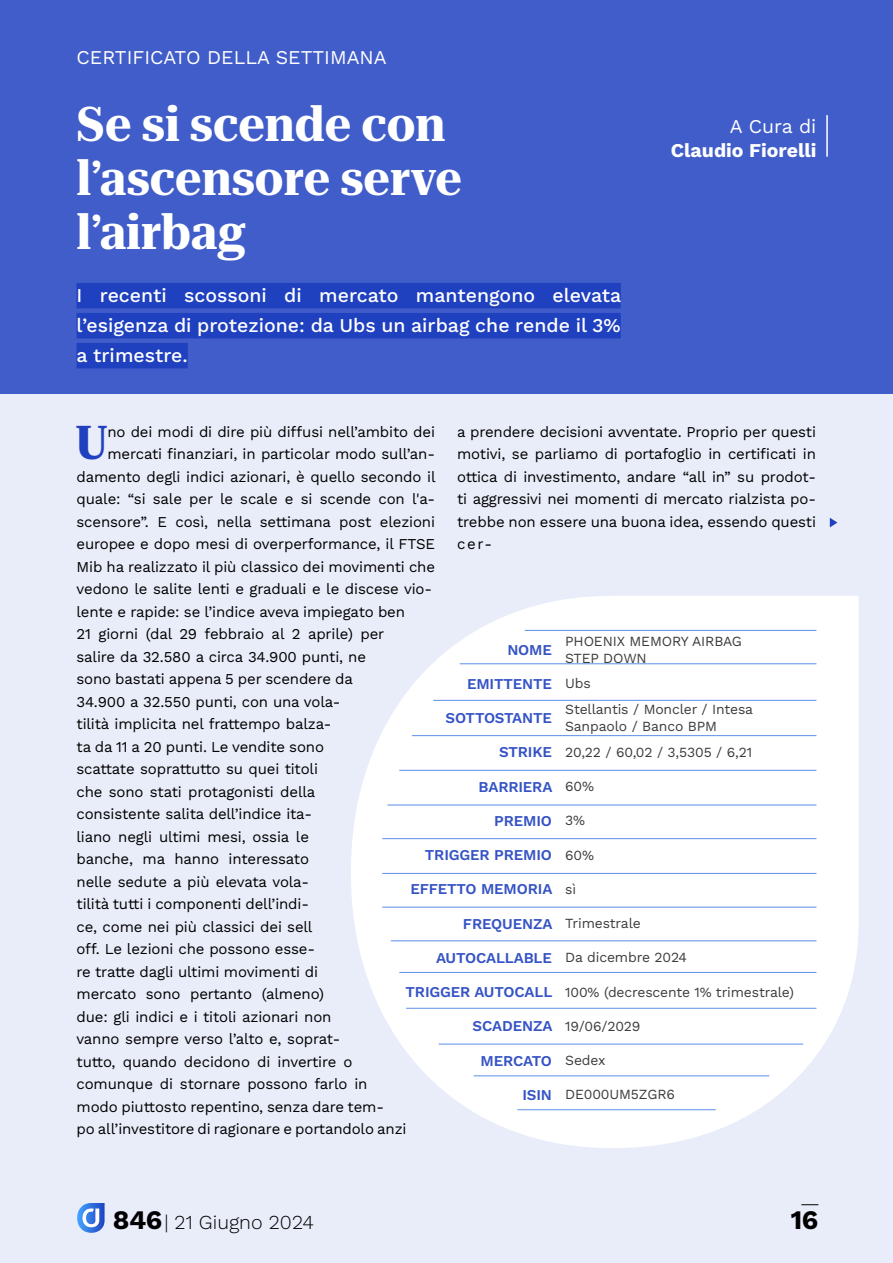
<style>
.page{position:relative;width:893px;height:1263px;background:#fff}
.page>*{position:absolute;margin:0;border:0;box-sizing:border-box;transform-origin:0 0}
.t1{font:700 semi-condensed 48px/54px "Roboto Serif 120 pt";color:#fff}
.t2{font:700 semi-condensed 46.65px "Roboto Serif 120 pt";color:#1f40bf}
.t3{font:700 26.7px "Work Sans";color:#000}
.t4{font:300 19.8px "Work Sans";color:#000}
.t5{font:500 19.5px/30px "Work Sans";color:#fff;text-align:justify}
.t6{font:19.5px "Work Sans";color:#fff}
.t7{font:700 19.5px "Work Sans";color:#fff}
.t8{font:15px/22.5px "Work Sans";letter-spacing:-.01em;color:#000;text-align:justify}
.t9{font:600 15px "Work Sans";letter-spacing:-.01em;color:#3553c5}
.t10{font:13.95px/16.8px "Work Sans";letter-spacing:-.01em;color:#3c3c3b}
.s1{font-weight:400;font-size:13.95px;color:#3c3c3b}
.s2{font-weight:600;font-size:15px;color:#3553c5}
.s3{font-weight:700;font-size:26.7px}
</style>
<div class="page">
<div style="left:0;top:393px;width:893px;height:870px;background:#e9ecf9"></div>
<svg style="left:77px;top:1203px;width:28px;height:30px"></svg>
<svg style="left:801px;top:1204px;width:17px;height:1px"></svg>
<div style="left:0;top:0;width:893px;height:393px;background:#415dc9"></div>
<div style="left:77px;top:283px;width:544px;height:25px;background:#1f40bf"></div>
<div style="left:77px;top:313px;width:544px;height:25px;background:#1f40bf"></div>
<div style="left:77px;top:343px;width:111px;height:25px;background:#1f40bf"></div>
<hr style="left:826px;top:115px;width:2px;height:42px;background:#fff">
<svg style="left:351px;top:596px;width:507px;height:552px;fill:#fff"></svg>
<hr style="left:460px;top:663px;width:356px;height:1px;background:#5a8ee6">
<hr style="left:525px;top:630px;width:291px;height:1px;background:#5a8ee6">
<hr style="left:433px;top:700px;width:383px;height:1px;background:#5a8ee6">
<hr style="left:412px;top:735px;width:404px;height:1px;background:#5a8ee6">
<hr style="left:399px;top:770px;width:417px;height:1px;background:#5a8ee6">
<hr style="left:387px;top:805px;width:429px;height:1px;background:#5a8ee6">
<hr style="left:382px;top:838px;width:434px;height:1px;background:#5a8ee6">
<hr style="left:382px;top:873px;width:434px;height:1px;background:#5a8ee6">
<hr style="left:382px;top:907px;width:434px;height:1px;background:#5a8ee6">
<hr style="left:391px;top:940px;width:425px;height:1px;background:#5a8ee6">
<hr style="left:399px;top:972px;width:417px;height:1px;background:#5a8ee6">
<hr style="left:439px;top:1044px;width:364px;height:1px;background:#5a8ee6">
<hr style="left:474px;top:1075px;width:295px;height:1px;background:#5a8ee6">
<hr style="left:517px;top:1109px;width:199px;height:1px;background:#5a8ee6">
<svg style="left:830px;top:518px;width:7px;height:9px"></svg>
<hr style="left:406px;top:1008px;width:410px;height:1px;background:#5a8ee6">
<h3 class="t6" style="left:77px;top:43px;width:312px">CERTIFICATO DELLA SETTIMANA</h3>
<h1 class="t1" style="left:77px;top:94px;width:387px">Se si scende con l’ascensore serve l’airbag</h1>
<h3 class="t5" style="left:77px;top:279px;width:546px">I recenti scossoni di mercato mantengono elevata l’esigenza di protezione: da Ubs un airbag che rende il 3% a trimestre.</h3>
<h3 class="t6" style="left:730px;top:112px;width:88px">A Cura di</h3>
<h3 class="t7" style="left:671px;top:135px;width:147px">Claudio Fiorelli</h3>
<h2 class="t2" style="left:75px;top:404px;width:34px">U</h2>
<p class="t8" style="left:107px;top:420px;width:329px">no dei modi di dire più diffusi nell’ambito dei</p>
<p class="t8" style="left:457px;top:420px;width:360px">a prendere decisioni avventate. Proprio per questi motivi, se parliamo di portafoglio in certificati in ottica di investimento, andare “all in” su prodot&shy;ti aggressivi nei momenti di mercato rialzista po&shy;trebbe non essere una buona idea, essendo questi cer-</p>
<p class="t8" style="left:107px;top:442px;width:329px">mercati finanziari, in particolar modo sull’an-</p>
<p class="t8" style="left:77px;top:465px;width:361px">damento degli indici azionari, è quello secondo il</p>
<p class="t8" style="left:77px;top:487px;width:360px">quale: “si sale per le scale e si scende con l'a-</p>
<p class="t8" style="left:77px;top:510px;width:360px">scensore”. E così, nella settimana post elezioni</p>
<p class="t8" style="left:77px;top:532px;width:360px">europee e dopo mesi di overperformance, il FTSE</p>
<p class="t8" style="left:77px;top:555px;width:360px">Mib ha realizzato il più classico dei movimenti che</p>
<p class="t8" style="left:77px;top:577px;width:357px">vedono le salite lenti e graduali e le discese vio-</p>
<p class="t8" style="left:77px;top:600px;width:330px">lente e rapide: se l’indice aveva impiegato ben</p>
<p class="t8" style="left:77px;top:622px;width:309px">21 giorni (dal 29 febbraio al 2 aprile) per</p>
<p class="t8" style="left:77px;top:645px;width:291px">salire da 32.580 a circa 34.900 punti, ne</p>
<p class="t8" style="left:77px;top:667px;width:278px">sono bastati appena 5 per scendere da</p>
<p class="t8" style="left:77px;top:690px;width:266px">34.900 a 32.550 punti, con una vola-</p>
<p class="t8" style="left:77px;top:712px;width:257px">tilità implicita nel frattempo balza-</p>
<p class="t8" style="left:77px;top:735px;width:249px">ta da 11 a 20 punti. Le vendite sono</p>
<p class="t8" style="left:77px;top:757px;width:243px">scattate soprattutto su quei titoli</p>
<p class="t8" style="left:77px;top:780px;width:240px">che sono stati protagonisti della</p>
<p class="t8" style="left:77px;top:802px;width:237px">consistente salita dell’indice ita-</p>
<p class="t8" style="left:77px;top:825px;width:234px">liano negli ultimi mesi, ossia le</p>
<p class="t8" style="left:77px;top:847px;width:234px">banche, ma hanno interessato</p>
<p class="t8" style="left:77px;top:870px;width:234px">nelle sedute a più elevata vola-</p>
<p class="t8" style="left:77px;top:892px;width:234px">tilità tutti i componenti dell’indi-</p>
<p class="t8" style="left:77px;top:915px;width:238px">ce, come nei più classici dei sell</p>
<p class="t8" style="left:77px;top:937px;width:240px">off. Le lezioni che possono esse-</p>
<p class="t8" style="left:77px;top:960px;width:243px">re tratte dagli ultimi movimenti di</p>
<p class="t8" style="left:77px;top:982px;width:249px">mercato sono pertanto (almeno)</p>
<p class="t8" style="left:77px;top:1005px;width:257px">due: gli indici e i titoli azionari non</p>
<p class="t8" style="left:77px;top:1027px;width:266px">vanno sempre verso l’alto e, soprat-</p>
<p class="t8" style="left:77px;top:1050px;width:277px">tutto, quando decidono di invertire o</p>
<p class="t8" style="left:77px;top:1072px;width:293px">comunque di stornare possono farlo in</p>
<p class="t8" style="left:77px;top:1095px;width:309px">modo piuttosto repentino, senza dare tem-</p>
<p class="t8" style="left:77px;top:1117px;width:332px">po all’investitore di ragionare e portandolo anzi</p>
<p class="t9" style="left:507px;top:638px;width:46px">NOME</p>
<p class="t10" style="left:565px;top:632px;width:178px">PHOENIX MEMORY AIRBAG<br>STEP DOWN</p>
<p class="t9" style="left:467px;top:672px;width:125px">EMITTENTE <span class="s1">Ubs</span></p>
<p class="t9" style="left:446px;top:707px;width:108px">SOTTOSTANTE</p>
<p class="t10" style="left:565px;top:700px;width:189px">Stellantis / Moncler / Intesa<br>Sanpaolo / Banco BPM</p>
<p class="t10" style="left:499px;top:743px;width:254px"><span class="s2">STRIKE</span> 20,22 / 60,02 / 3,5305 / 6,21</p>
<p class="t9" style="left:479px;top:775px;width:117px">BARRIERA <span class="s1">60%</span></p>
<p class="t9" style="left:494px;top:809px;width:92px">PREMIO <span class="s1">3%</span></p>
<p class="t9" style="left:425px;top:844px;width:171px">TRIGGER PREMIO <span class="s1">60%</span></p>
<p class="t9" style="left:410px;top:878px;width:167px">EFFETTO MEMORIA <span class="s1">sì</span></p>
<p class="t10" style="left:463px;top:914px;width:179px"><span class="s2">FREQUENZA</span> Trimestrale</p>
<p class="t10" style="left:436px;top:948px;width:253px"><span class="s2">AUTOCALLABLE</span> Da dicembre 2024</p>
<p class="t10" style="left:406px;top:983px;width:390px"><span class="s2">TRIGGER AUTOCALL</span> 100% (decrescente 1% trimestrale)</p>
<p class="t10" style="left:473px;top:1017px;width:169px"><span class="s2">SCADENZA</span> 19/06/2029</p>
<p class="t9" style="left:481px;top:1049px;width:126px">MERCATO <span class="s1">Sedex</span></p>
<p class="t10" style="left:522px;top:1085px;width:154px"><span class="s2">ISIN</span> DE000UM5ZGR6</p>
<h3 class="t4" style="left:113px;top:1207px;width:203px"><span class="s3">846</span>| 21 Giugno 2024</h3>
<h3 class="t3" style="left:791px;top:1199px;width:29px">16</h3>
</div>
